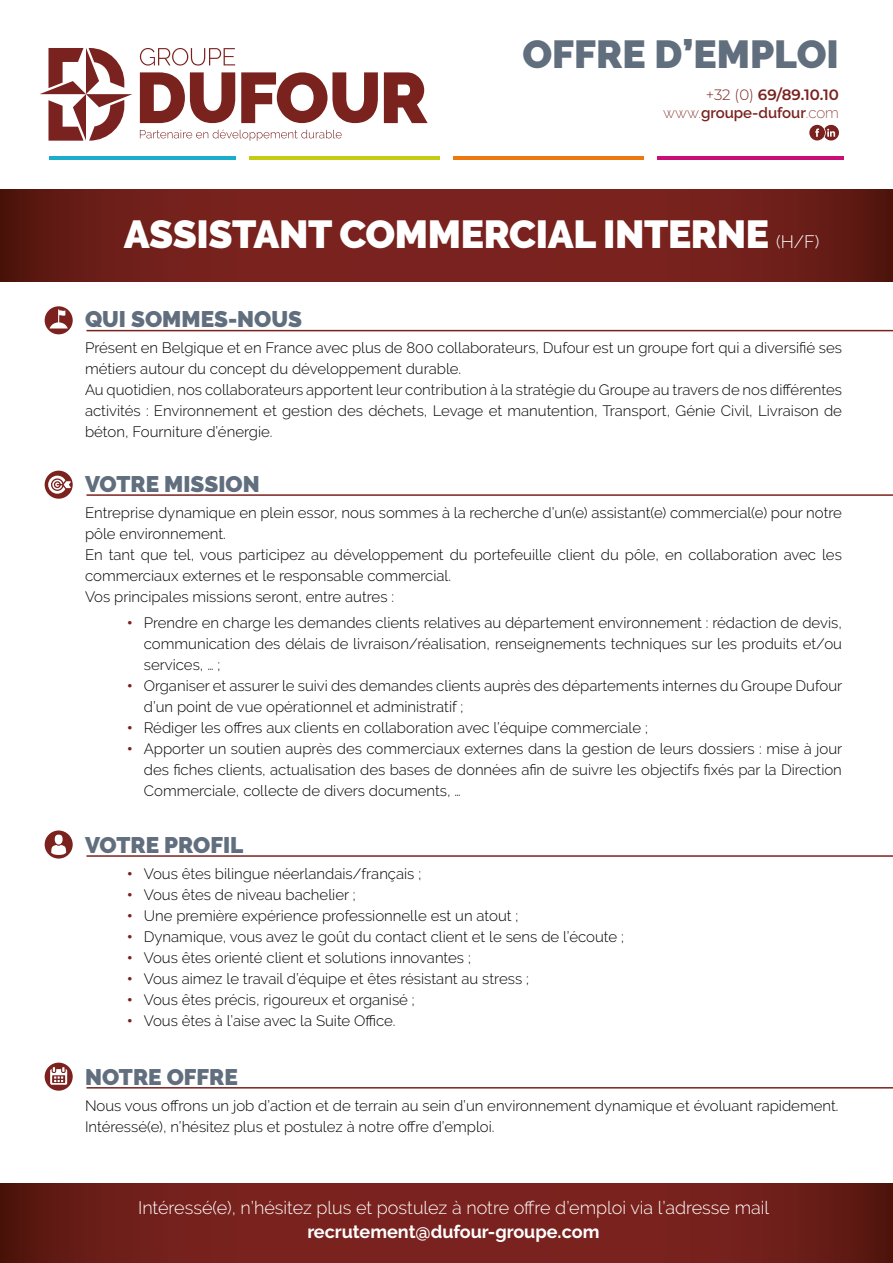
<style>
.page{position:relative;width:893px;height:1263px;background:#fff}
.page>*{position:absolute;margin:0;border:0;box-sizing:border-box;transform-origin:0 0}
.t1{font:900 39px "Raleway";letter-spacing:-.01em;color:#fff}
.t2{font:900 39px "Raleway";color:#606e7e}
.t3{font:900 22.5px "Raleway";color:#606e7e}
.t4{font:300 18px "Raleway";color:#fff}
.t5{font:700 18px "Raleway";color:#fff}
.t6{font:300 17.85px "Raleway";color:#fff}
.t7{font:300 15px/21px "Raleway";color:#000}
.t8{font:600 15px "Raleway";color:#7a221f}
.t9{font:600 15px "Montserrat Alternates";color:#7a221f}
.t10{font:900 15px/21px "Raleway";color:#7a221f}
.s1{font-family:"Montserrat";font-weight:300}
.s2{font-weight:200}
</style>
<div class="page">
<svg style="left:0;top:1183px;width:893px;height:80px;background:#711f1a"></svg>
<svg style="left:0;top:189px;width:893px;height:92px;background:#711f1a"></svg>
<div style="left:45px;top:306px;width:28px;height:28px;background:#7b221f;border-radius:50%"></div>
<svg style="left:50px;top:309px;width:18px;height:19px"></svg>
<hr style="left:86px;top:330px;width:807px;height:1px;background:#7b221f">
<svg style="left:45px;top:1062px;width:28px;height:29px"></svg>
<svg style="left:50px;top:1067px;width:17px;height:18px"></svg>
<hr style="left:86px;top:1087px;width:807px;height:1px;background:#7b221f">
<div style="left:45px;top:471px;width:28px;height:28px;background:#7b221f;border-radius:50%"></div>
<svg style="left:48px;top:476px;width:23px;height:18px"></svg>
<hr style="left:86px;top:494px;width:807px;height:2px;background:#7b221f">
<hr style="left:50px;top:157px;width:186px;height:3px;background:#1badcb">
<hr style="left:249px;top:157px;width:191px;height:3px;background:#c5cc13">
<hr style="left:453px;top:157px;width:191px;height:3px;background:#ec780e">
<hr style="left:657px;top:157px;width:186px;height:3px;background:#c90e77">
<div style="left:45px;top:830px;width:28px;height:28px;background:#7b221f;border-radius:50%"></div>
<div style="left:55px;top:835px;width:8px;height:9px;background:#fff;border-radius:50%"></div>
<svg style="left:51px;top:845px;width:15px;height:10px"></svg>
<hr style="left:86px;top:855px;width:807px;height:2px;background:#7b221f">
<svg style="left:809px;top:125px;width:30px;height:15px"></svg>
<svg style="left:40px;top:48px;width:92px;height:93px"></svg>
<svg style="left:140px;top:72px;width:95px;height:51px"></svg>
<svg style="left:241px;top:72px;width:137px;height:51px"></svg>
<svg style="left:384px;top:72px;width:44px;height:51px"></svg>
<svg style="left:140px;top:48px;width:95px;height:18px"></svg>
<svg style="left:140px;top:130px;width:202px;height:11px"></svg>
<h1 class="t2" style="left:522px;top:31px;width:318px">OFFRE D’EMPLOI</h1>
<p class="t9" style="left:706px;top:84px;width:135px"><span class="s1">+32 (0)</span> 69/89.10.10</p>
<p class="t8" style="left:663px;top:104px;width:177px"><span class="s2">www.</span>groupe-dufour<span class="s2">.com</span></p>
<h1 class="t1" style="left:124px;top:211px;width:647px">ASSISTANT COMMERCIAL INTERNE</h1>
<p class="t6" style="left:776px;top:231px;width:45px">(H/F)</p>
<h2 class="t3" style="left:85px;top:306px;width:219px">QUI SOMMES-NOUS</h2>
<p class="t7" style="left:85px;top:337px;width:758px">Présent en Belgique et en France avec plus de 800 collaborateurs, Dufour est un groupe fort qui a diversifié ses métiers autour du concept du développement durable.<br>Au quotidien, nos collaborateurs apportent leur contribution à la stratégie du Groupe au travers de nos différentes activités : Environnement et gestion des déchets, Levage et manutention, Transport, Génie Civil, Livraison de béton, Fourniture d’énergie.</p>
<h2 class="t3" style="left:85px;top:471px;width:176px">VOTRE MISSION</h2>
<p class="t7" style="left:85px;top:502px;width:758px">Entreprise dynamique en plein essor, nous sommes à la recherche d’un(e) assistant(e) commercial(e) pour notre pôle environnement.<br>En tant que tel, vous participez au développement du portefeuille client du pôle, en collaboration avec les commerciaux externes et le responsable commercial.<br>Vos principales missions seront, entre autres :</p>
<p class="t7" style="left:144px;top:612px;width:700px">Prendre en charge les demandes clients relatives au département environnement : rédaction de devis, communication des délais de livraison/réalisation, renseignements techniques sur les produits et/ou services, … ;<br>Organiser et assurer le suivi des demandes clients auprès des départements internes du Groupe Dufour d’un point de vue opérationnel et administratif ;<br>Rédiger les offres aux clients en collaboration avec l’équipe commerciale ;<br>Apporter un soutien auprès des commerciaux externes dans la gestion de leurs dossiers : mise à jour des fiches clients, actualisation des bases de données afin de suivre les objectifs fixés par la Direction Commerciale, collecte de divers documents, …</p>
<p class="t10" style="left:127px;top:612px;width:7px">•</p>
<p class="t10" style="left:127px;top:675px;width:7px">•</p>
<p class="t10" style="left:127px;top:717px;width:7px">• •</p>
<h2 class="t3" style="left:85px;top:832px;width:160px">VOTRE PROFIL</h2>
<p class="t10" style="left:127px;top:863px;width:7px;text-align:justify">• • • • • • • •</p>
<p class="t7" style="left:144px;top:863px;width:482px">Vous êtes bilingue néerlandais/français ;<br>Vous êtes de niveau bachelier ;<br>Une première expérience professionnelle est un atout ;<br>Dynamique, vous avez le goût du contact client et le sens de l’écoute ; Vous êtes orienté client et solutions innovantes ;<br>Vous aimez le travail d’équipe et êtes résistant au stress ;<br>Vous êtes précis, rigoureux et organisé ;<br>Vous êtes à l’aise avec la Suite Office.</p>
<h2 class="t3" style="left:85px;top:1064px;width:154px">NOTRE OFFRE</h2>
<p class="t7" style="left:85px;top:1095px;width:755px">Nous vous offrons un job d’action et de terrain au sein d’un environnement dynamique et évoluant rapidement.<br>Intéressé(e), n’hésitez plus et postulez à notre offre d’emploi.</p>
<p class="t4" style="left:138px;top:1197px;width:633px">Intéressé(e), n’hésitez plus et postulez à notre offre d’emploi via l’adresse mail</p>
<p class="t5" style="left:307px;top:1221px;width:294px">recrutement@dufour-groupe.com</p>
</div>
